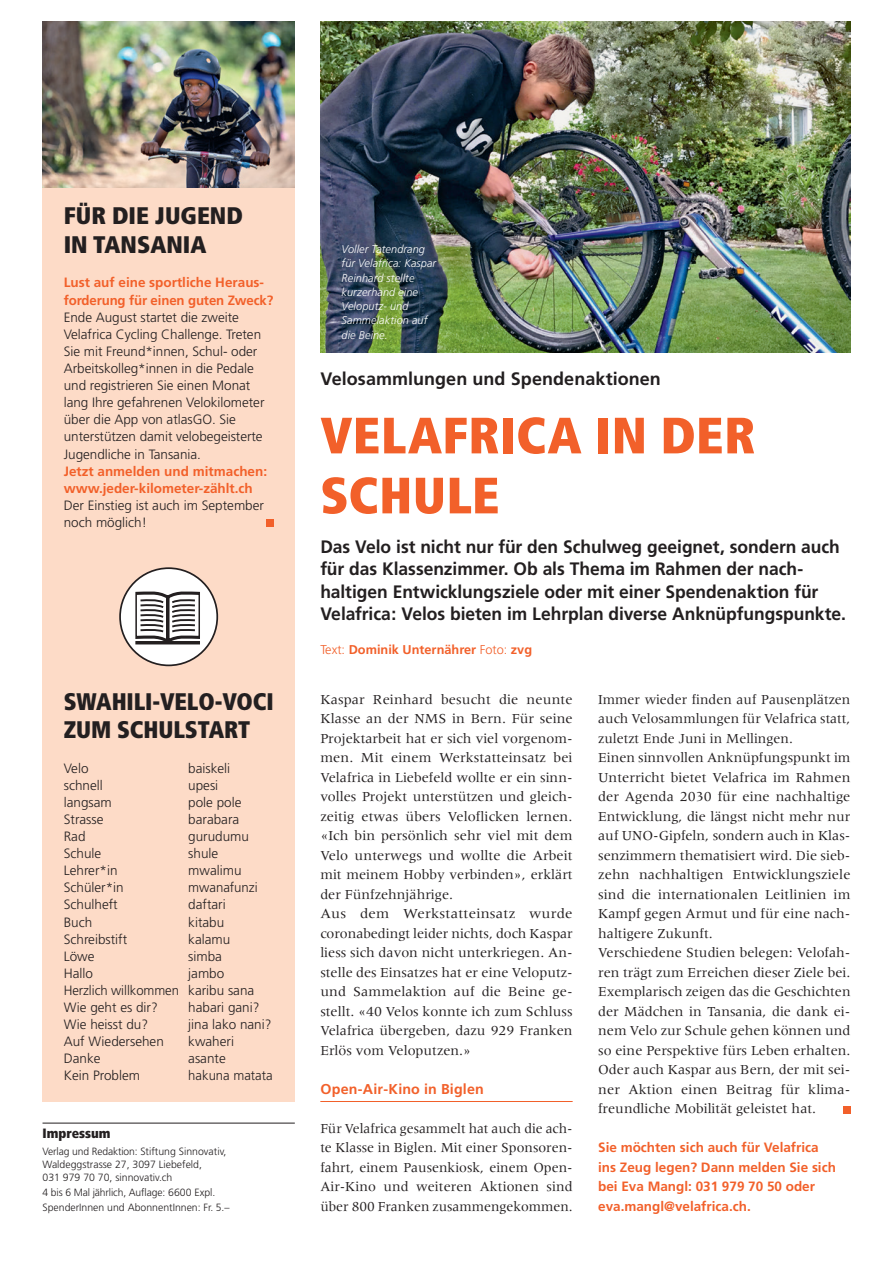
<style>
.page{position:relative;width:893px;height:1263px;background:#fff}
.page>*{position:absolute;margin:0;border:0;box-sizing:border-box;transform-origin:0 0}
.t1{font:900 condensed 51px/60px "Frutiger";letter-spacing:.01em;color:#f2602a}
.t2{font:900 condensed 24px/28.8px "Frutiger";letter-spacing:-.005em;color:#231f20}
.t3{font:700 18px/22.5px "Frutiger";color:#231f20}
.t4{font:14.25px/19.5px "Meridien";color:#231f20}
.t5{font:700 14.25px "Frutiger";letter-spacing:.015em;color:#f2602a}
.t6{font:300 13.5px/17.1px "Frutiger";color:#231f20}
.t7{font:700 13.5px/19.5px "Frutiger";color:#f2602a}
.t8{font:900 condensed 13.5px "Frutiger";color:#231f20}
.t9{font:700 12.75px "Frutiger";color:#f2602a}
.t10{font:italic 300 11.25px/14.2px "Frutiger";letter-spacing:.01em;color:#fff}
.t11{font:300 10.5px/12.8px "Frutiger";color:#231f20}
.s1{font-weight:300}
</style>
<div class="page">
<hr style="left:320px;top:1101px;width:253px;height:1px;background:#f2602a">
<div style="left:843px;top:1106px;width:7px;height:7px;background:#f2602a"></div>
<hr style="left:43px;top:1123px;width:252px;height:1px;background:#231f20">
<img style="left:320px;top:21px;width:530px;height:332px">
<div style="left:43px;top:87px;width:252px;height:1015px;background:#fddbc7"></div>
<div style="left:267px;top:520px;width:7px;height:7px;background:#f2602a"></div>
<div style="left:120px;top:568px;width:97px;height:97px;background:#fff;border-radius:50%"></div>
<svg style="left:135px;top:591px;width:65px;height:54px"></svg>
<div style="left:119px;top:567px;width:99px;height:99px;border:2px solid #231f20;border-radius:50%"></div>
<img style="left:43px;top:21px;width:252px;height:166px">
<h2 class="t2" style="left:64px;top:202px;width:181px">FÜR DIE JUGEND<br>IN TANSANIA</h2>
<p class="t7" style="left:64px;top:274px;width:211px;line-height:17.1px">Lust auf eine sportliche Heraus&shy;forderung für einen guten Zweck?</p>
<p class="t6" style="left:64px;top:308px;width:202px">Ende August startet die zweite Velafrica Cycling Challenge. Treten Sie mit Freund*innen, Schul- oder Arbeitskolleg*innen in die Pedale und registrieren Sie einen Monat lang Ihre gefahrenen Velokilometer über die App von atlasGO. Sie unterstützen damit velobegeisterte Jugendliche in Tansania.</p>
<p class="t7" style="left:64px;top:462px;width:205px;line-height:17.1px">Jetzt anmelden und mitmachen: www.jeder-kilometer-zählt.ch</p>
<p class="t6" style="left:64px;top:497px;width:202px">Der Einstieg ist auch im September noch möglich!</p>
<h2 class="t2" style="left:64px;top:687px;width:211px">SWAHILI-VELO-VOCI<br>ZUM SCHULSTART</h2>
<p class="t6" style="left:64px;top:759px;width:26px">Velo</p>
<p class="t6" style="left:188px;top:759px;width:43px">baiskeli</p>
<p class="t6" style="left:64px;top:776px;width:41px">schnell</p>
<p class="t6" style="left:188px;top:776px;width:32px">upesi</p>
<p class="t6" style="left:64px;top:793px;width:50px">langsam</p>
<p class="t6" style="left:188px;top:793px;width:55px">pole pole</p>
<p class="t6" style="left:64px;top:811px;width:41px">Strasse</p>
<p class="t6" style="left:188px;top:811px;width:53px">barabara</p>
<p class="t6" style="left:64px;top:828px;width:23px">Rad</p>
<p class="t6" style="left:188px;top:828px;width:62px">gurudumu</p>
<p class="t6" style="left:64px;top:845px;width:39px">Schule</p>
<p class="t6" style="left:188px;top:845px;width:32px">shule</p>
<p class="t6" style="left:64px;top:862px;width:55px">Lehrer*in</p>
<p class="t6" style="left:188px;top:862px;width:55px">mwalimu</p>
<p class="t6" style="left:64px;top:879px;width:62px">Schüler*in</p>
<p class="t6" style="left:188px;top:879px;width:71px">mwanafunzi</p>
<p class="t6" style="left:64px;top:896px;width:55px">Schulheft</p>
<p class="t6" style="left:188px;top:896px;width:39px">daftari</p>
<p class="t6" style="left:64px;top:913px;width:30px">Buch</p>
<p class="t6" style="left:188px;top:913px;width:38px">kitabu</p>
<p class="t6" style="left:64px;top:930px;width:65px">Schreibstift</p>
<p class="t6" style="left:188px;top:930px;width:43px">kalamu</p>
<p class="t6" style="left:64px;top:947px;width:32px">Löwe</p>
<p class="t6" style="left:188px;top:947px;width:35px">simba</p>
<p class="t6" style="left:64px;top:965px;width:31px">Hallo</p>
<p class="t6" style="left:64px;top:965px;width:192px;text-indent:124px">jambo<br>Herzlich willkommen karibu sana<br>Wie geht es dir?</p>
<p class="t6" style="left:188px;top:999px;width:73px">habari gani?</p>
<p class="t6" style="left:64px;top:1016px;width:86px">Wie heisst du?</p>
<p class="t6" style="left:188px;top:1016px;width:85px">jina lako nani?</p>
<p class="t6" style="left:64px;top:1033px;width:102px">Auf Wiedersehen</p>
<p class="t6" style="left:188px;top:1033px;width:47px">kwaheri</p>
<p class="t6" style="left:64px;top:1050px;width:38px">Danke</p>
<p class="t6" style="left:188px;top:1050px;width:39px">asante</p>
<p class="t6" style="left:64px;top:1067px;width:78px">Kein Problem</p>
<p class="t6" style="left:188px;top:1067px;width:86px">hakuna matata</p>
<p class="t8" style="left:43px;top:1125px;width:70px">Impressum</p>
<p class="t11" style="left:43px;top:1145px;width:185px">Verlag und Redaktion: Stiftung Sinnovativ,<br>Waldeggstrasse 27, 3097 Liebefeld,<br>031 979 70 70, sinnovativ.ch</p>
<p class="t11" style="left:43px;top:1185px;width:188px;line-height:14.9px">4 bis 6 Mal jährlich, Auflage: 6600 Expl.<br>SpenderInnen und AbonnentInnen: Fr. 5.–</p>
<p class="t10" style="left:342px;top:242px;width:96px">Voller Tatendrang für Velafrica: Kaspar<br>Reinhard stellte kurzerhand eine<br>Veloputz- und<br>Sammelaktion auf die Beine.</p>
<p class="t3" style="left:320px;top:367px;width:342px">Velosammlungen und Spendenaktionen</p>
<h1 class="t1" style="left:320px;top:405px;width:437px">VELAFRICA IN DER<br>SCHULE</h1>
<p class="t3" style="left:320px;top:535px;width:527px">Das Velo ist nicht nur für den Schulweg geeignet, sondern auch für das Klassenzimmer. Ob als Thema im Rahmen der nach&shy;haltigen Entwicklungsziele oder mit einer Spendenaktion für Velafrica: Velos bieten im Lehrplan diverse Anknüpfungspunkte.</p>
<p class="t9" style="left:320px;top:642px;width:213px"><span class="s1">Text:</span> Dominik Unternährer <span class="s1">Foto:</span> zvg</p>
<p class="t4" style="left:320px;top:689px;width:254px">Kaspar Reinhard besucht die neunte Klasse an der NMS in Bern. Für seine Projektarbeit hat er sich viel vorgenom&shy;men. Mit einem Werkstatteinsatz bei Velafrica in Liebefeld wollte er ein sinn&shy;volles Projekt unterstützen und gleich&shy;zeitig etwas übers Veloflicken lernen. «Ich bin persönlich sehr viel mit dem Velo unterwegs und wollte die Arbeit mit meinem Hobby verbinden», erklärt der Fünfzehnjährige.<br>Aus dem Werkstatteinsatz wurde coronabedingt leider nichts, doch Kaspar liess sich davon nicht unterkriegen. An&shy;stelle des Einsatzes hat er eine Veloputz&shy;und Sammelaktion auf die Beine ge&shy;stellt. «40 Velos konnte ich zum Schluss Velafrica übergeben, dazu 929 Franken Erlös vom Veloputzen.»</p>
<p class="t5" style="left:320px;top:1080px;width:165px">Open-Air-Kino in Biglen</p>
<p class="t4" style="left:320px;top:1118px;width:254px;text-align:justify">Für Velafrica gesammelt hat auch die ach&shy;te Klasse in Biglen. Mit einer Sponsoren&shy;fahrt, einem Pausenkiosk, einem Open-Air-Kino und weiteren Aktionen sind über 800 Franken zusammengekommen.</p>
<p class="t4" style="left:598px;top:689px;width:254px">Immer wieder finden auf Pausenplätzen auch Velosammlungen für Velafrica statt, zuletzt Ende Juni in Mellingen.<br>Einen sinnvollen Anknüpfungspunkt im Unterricht bietet Velafrica im Rahmen der Agenda 2030 für eine nachhaltige Entwicklung, die längst nicht mehr nur auf UNO-Gipfeln, sondern auch in Klas&shy;senzimmern thematisiert wird. Die sieb&shy;zehn nachhaltigen Entwicklungsziele sind die internationalen Leitlinien im Kampf gegen Armut und für eine nach&shy;haltigere Zukunft.<br>Verschiedene Studien belegen: Velofah&shy;ren trägt zum Erreichen dieser Ziele bei.<br>Exemplarisch zeigen das die Geschichten der Mädchen in Tansania, die dank ei&shy;nem Velo zur Schule gehen können und so eine Perspektive fürs Leben erhalten.<br>Oder auch Kaspar aus Bern, der mit sei&shy;ner Aktion einen Beitrag für klima&shy;freundliche Mobilität geleistet hat.</p>
<p class="t7" style="left:598px;top:1138px;width:239px">Sie möchten sich auch für Velafrica ins Zeug legen? Dann melden Sie sich bei Eva Mangl: 031 979 70 50 oder eva.mangl@velafrica.ch.</p>
</div>
